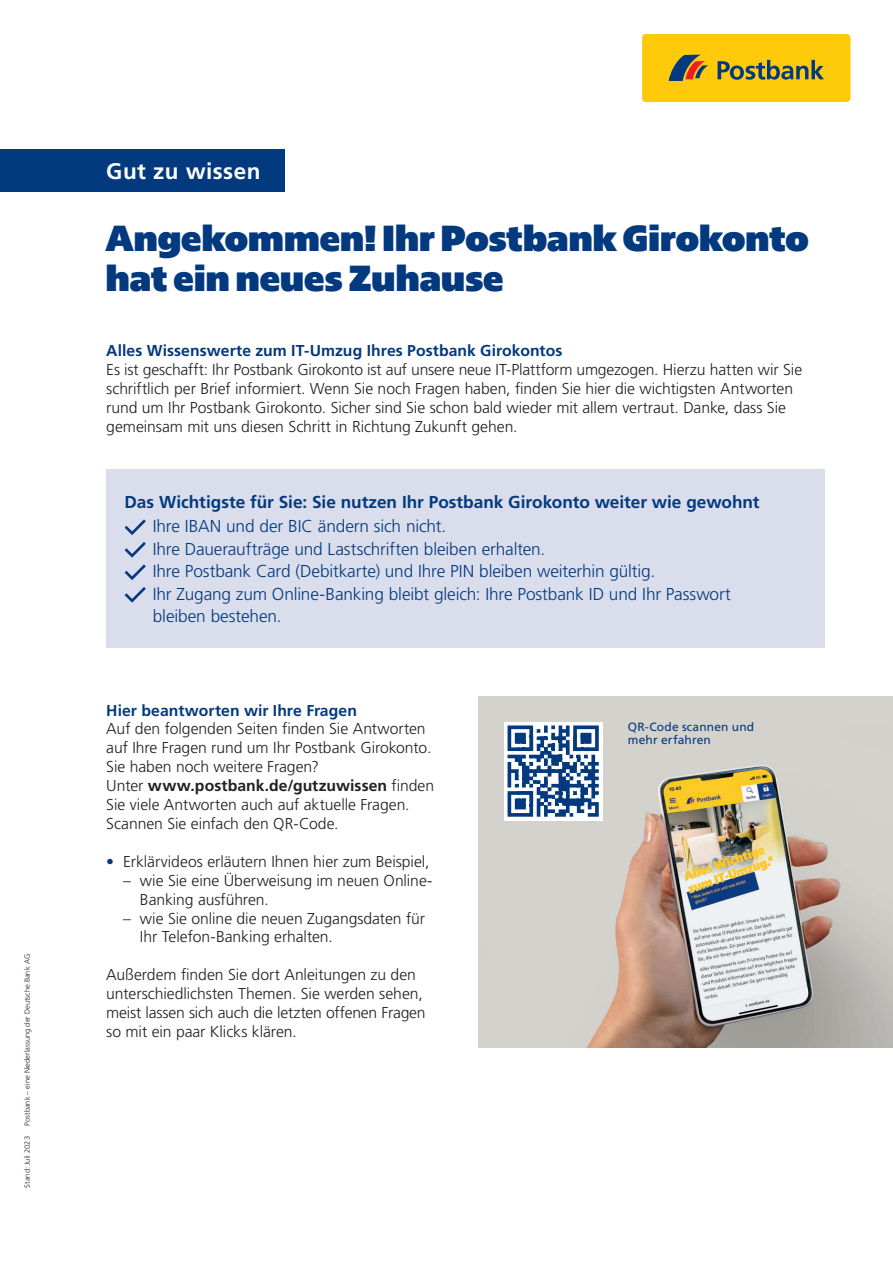
<style>
.page{position:relative;width:893px;height:1263px;background:#fff}
.page>*{position:absolute;margin:0;border:0;box-sizing:border-box;transform-origin:0 0}
.t1{font:900 36px/39.6px "Postbank";letter-spacing:.005em;color:#03397e}
.t2{font:700 22.5px "Frutiger LT Std";letter-spacing:.02em;color:#fff}
.t3{font:300 17.25px/22.5px "Frutiger LT Std";letter-spacing:-.01em;color:#03397e}
.t4{font:700 17.25px "Frutiger LT Std";color:#03397e}
.t5{font:300 15.75px/18.9px "Frutiger LT Std";letter-spacing:-.005em;color:#231f20}
.t6{font:700 15.75px "Frutiger LT Std";letter-spacing:.005em;color:#03397e}
.t7{font:12px/13.5px "Frutiger LT Std";letter-spacing:.015em;color:#03397e}
.t8{font:300 7.5px "Frutiger LT Std";color:#231f20}
.s1{font-weight:700}
.s2{color:#03397e}
</style>
<div class="page">
<div style="left:106px;top:469px;width:719px;height:179px;background:#dadeec"></div>
<svg style="left:125px;top:519px;width:21px;height:16px"></svg>
<svg style="left:125px;top:542px;width:21px;height:16px"></svg>
<svg style="left:125px;top:564px;width:21px;height:16px"></svg>
<svg style="left:125px;top:587px;width:21px;height:16px"></svg>
<div style="left:85px;top:150px;width:200px;height:42px;background:#03397e"></div>
<div style="left:0;top:150px;width:87px;height:42px;background:#03397e"></div>
<div style="left:642px;top:34px;width:208px;height:68px;background:#feca0a;border-radius:4px"></div>
<svg style="left:718px;top:60px;width:106px;height:20px"></svg>
<svg style="left:669px;top:55px;width:39px;height:26px"></svg>
<img style="left:478px;top:697px;width:415px;height:350px">
<div style="left:504px;top:722px;width:98px;height:98px;background:#fff"></div>
<svg style="left:508px;top:725px;width:91px;height:92px"></svg>
<p class="t8" style="left:23px;top:1126px;width:173px;rotate:-90deg">Postbank – eine Niederlassung der Deutsche Bank AG</p>
<p class="t8" style="left:23px;top:1187px;width:53px;rotate:-90deg">Stand: Juli 2023</p>
<h2 class="t2" style="left:106px;top:158px;width:156px">Gut zu wissen</h2>
<h1 class="t1" style="left:106px;top:218px;width:705px">Angekommen! Ihr Postbank Girokonto hat ein neues Zuhause</h1>
<p class="t6" style="left:106px;top:342px;width:458px">Alles Wissenswerte zum IT-Umzug Ihres Postbank Girokontos</p>
<p class="t5" style="left:106px;top:361px;width:697px">Es ist geschafft: Ihr Postbank Girokonto ist auf unsere neue IT-Plattform umgezogen. Hierzu hatten wir Sie schriftlich per Brief informiert. Wenn Sie noch Fragen haben, finden Sie hier die wichtigsten Antworten rund um Ihr Postbank Girokonto. Sicher sind Sie schon bald wieder mit allem vertraut. Danke, dass Sie gemeinsam mit uns diesen Schritt in Richtung Zukunft gehen.</p>
<p class="t4" style="left:125px;top:492px;width:636px">Das Wichtigste für Sie: Sie nutzen Ihr Postbank Girokonto weiter wie gewohnt</p>
<p class="t3" style="left:153px;top:515px;width:580px">Ihre IBAN und der BIC ändern sich nicht.<br>Ihre Daueraufträge und Lastschriften bleiben erhalten.<br>Ihre Postbank Card (Debitkarte) und Ihre PIN bleiben weiterhin gültig.<br>Ihr Zugang zum Online-Banking bleibt gleich: Ihre Postbank ID und Ihr Passwort bleiben bestehen.</p>
<p class="t6" style="left:106px;top:701px;width:252px">Hier beantworten wir Ihre Fragen</p>
<p class="t5" style="left:106px;top:720px;width:329px">Auf den folgenden Seiten finden Sie Antworten auf Ihre Fragen rund um Ihr Postbank Girokonto.<br>Sie haben noch weitere Fragen?<br>Unter <span class="s1">www.postbank.de/gutzuwissen</span> finden Sie viele Antworten auch auf aktuelle Fragen.<br>Scannen Sie einfach den QR-Code.</p>
<p class="t5" style="left:106px;top:852px;width:325px"><span class="s2">•</span> Erklärvideos erläutern Ihnen hier zum Beispiel,</p>
<p class="t5" style="left:140px;top:871px;width:294px;text-indent:-17px">– wie Sie eine Überweisung im neuen Online-<br>Banking ausführen.</p>
<p class="t5" style="left:140px;top:909px;width:286px;text-indent:-17px">– wie Sie online die neuen Zugangsdaten für<br>Ihr Telefon-Banking erhalten.</p>
<p class="t5" style="left:106px;top:965px;width:321px">Außerdem finden Sie dort Anleitungen zu den unterschiedlichsten Themen. Sie werden sehen, meist lassen sich auch die letzten offenen Fragen so mit ein paar Klicks klären.</p>
<p class="t7" style="left:628px;top:720px;width:128px">QR-Code scannen und mehr erfahren</p>
</div>
